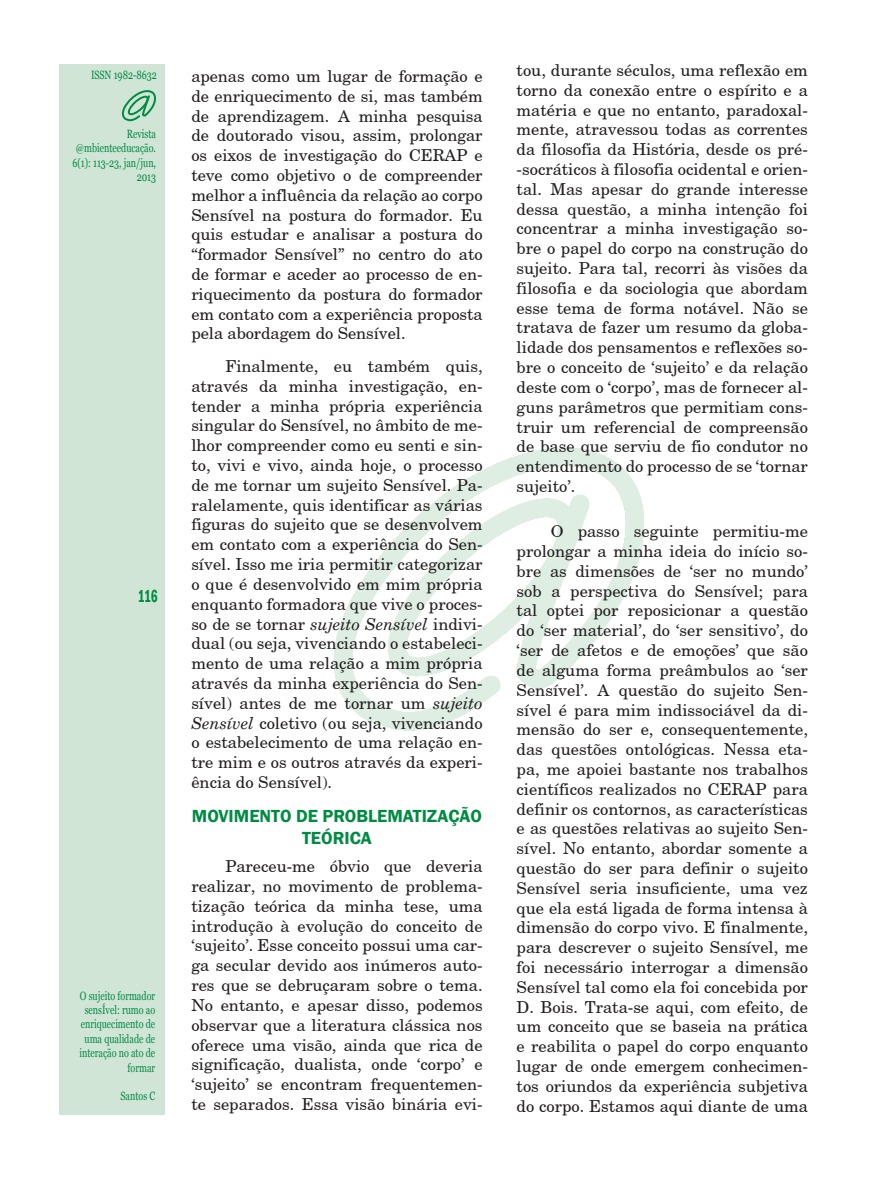
<style>
.page{position:relative;width:893px;height:1191px;background:#fff}
.page>*{position:absolute;margin:0;border:0;box-sizing:border-box;transform-origin:0 0}
.titulo_02{font:600 18px/21.6px "Franklin Gothic";color:#008b43;text-align:center}
.t1{font:600 condensed 18px "Franklin Gothic";color:#008b43;scale:.75 1}
.texto_miolo_01{font:16.5px/19.8px "New Century Schoolbook";color:#231f20;text-align:justify}
.t2{font:12px/14.4px "Georgia";color:#008b43;text-align:right;scale:.75 1}
.s1{font-style:italic}
</style>
<div class="page">
<div style="left:60px;top:64px;width:105px;height:1050px;background:#d1e5d7"></div>
<svg style="left:333px;top:447px;width:311px;height:284px"></svg>
<svg style="left:121px;top:90px;width:35px;height:32px"></svg>
<p class="t2" style="left:91px;top:68px;width:89px">ISSN 1982-8632</p>
<p class="t2" style="left:72px;top:127px;width:113px">Revista @mbienteeducação.<br>6(1): 113-23, jan/jun,<br>2013</p>
<p class="t1" style="left:138px;top:583px;width:28px">116</p>
<p class="t2" style="left:79px;top:988px;width:103px">O sujeito formador sensÍvel: rumo ao enriquecimento de uma qualidade de interação no ato de formar</p>
<p class="t2" style="left:121px;top:1089px;width:48px">Santos C</p>
<p class="texto_miolo_01" style="left:191px;top:66px;width:293px">apenas como um lugar de formação e de enriquecimento de si, mas também de aprendizagem. A minha pesquisa de doutorado visou, assim, prolongar os eixos de investigação do CERAP e teve como objetivo o de compreender melhor a influência da relação ao corpo Sensível na postura do formador. Eu quis estudar e analisar a postura do “formador Sensível” no centro do ato de formar e aceder ao processo de en&shy;riquecimento da postura do formador em contato com a experiência proposta pela abordagem do Sensível.</p>
<p class="texto_miolo_01" style="left:191px;top:356px;width:293px;text-indent:34px">Finalmente, eu também quis, através da minha investigação, en&shy;tender a minha própria experiência singular do Sensível, no âmbito de me&shy;lhor compreender como eu senti e sin&shy;to, vivi e vivo, ainda hoje, o processo de me tornar um sujeito Sensível. Pa&shy;ralelamente, quis identificar as várias figuras do sujeito que se desenvolvem em contato com a experiência do Sen&shy;sível. Isso me iria permitir categorizar o que é desenvolvido em mim própria enquanto formadora que vive o proces&shy;so de se tornar <span class="s1">sujeito Sensível</span> indivi&shy;dual (ou seja, vivenciando o estabeleci&shy;mento de uma relação a mim própria através da minha experiência do Sen&shy;sível) antes de me tornar um <span class="s1">sujeito Sensível</span> coletivo (ou seja, vivenciando o estabelecimento de uma relação en&shy;tre mim e os outros através da experi&shy;ência do Sensível).</p>
<p class="titulo_02" style="left:192px;top:805px;width:292px">MOVIMENTO DE PROBLEMATIZAÇÃO<br>TEÓRICA</p>
<p class="texto_miolo_01" style="left:191px;top:856px;width:293px;text-indent:34px">Pareceu-me óbvio que deveria realizar, no movimento de problema&shy;tização teórica da minha tese, uma introdução à evolução do conceito de ‘sujeito’. Esse conceito possui uma car&shy;ga secular devido aos inúmeros auto&shy;res que se debruçaram sobre o tema.<br>No entanto, e apesar disso, podemos observar que a literatura clássica nos oferece uma visão, ainda que rica de significação, dualista, onde ‘corpo’ e ‘sujeito’ se encontram frequentemen&shy;te separados. Essa visão binária evi-</p>
<p class="texto_miolo_01" style="left:517px;top:60px;width:293px">tou, durante séculos, uma reflexão em torno da conexão entre o espírito e a matéria e que no entanto, paradoxal&shy;mente, atravessou todas as correntes da filosofia da História, desde os pré--socráticos à filosofia ocidental e orien&shy;tal. Mas apesar do grande interesse dessa questão, a minha intenção foi concentrar a minha investigação so&shy;bre o papel do corpo na construção do sujeito. Para tal, recorri às visões da filosofia e da sociologia que abordam esse tema de forma notável. Não se tratava de fazer um resumo da globa&shy;lidade dos pensamentos e reflexões so&shy;bre o conceito de ‘sujeito’ e da relação deste com o ‘corpo’, mas de fornecer al&shy;guns parâmetros que permitiam cons&shy;truir um referencial de compreensão de base que serviu de fio condutor no entendimento do processo de se ‘tornar sujeito’.</p>
<p class="texto_miolo_01" style="left:517px;top:521px;width:293px;text-indent:34px">O passo seguinte permitiu-me prolongar a minha ideia do início so&shy;bre as dimensões de ‘ser no mundo’ sob a perspectiva do Sensível; para tal optei por reposicionar a questão do ‘ser material’, do ‘ser sensitivo’, do ‘ser de afetos e de emoções’ que são de alguma forma preâmbulos ao ‘ser Sensível’. A questão do sujeito Sen&shy;sível é para mim indissociável da di&shy;mensão do ser e, consequentemente, das questões ontológicas. Nessa eta&shy;pa, me apoiei bastante nos trabalhos científicos realizados no CERAP para definir os contornos, as características e as questões relativas ao sujeito Sen&shy;sível. No entanto, abordar somente a questão do ser para definir o sujeito Sensível seria insuficiente, uma vez que ela está ligada de forma intensa à dimensão do corpo vivo. E finalmente, para descrever o sujeito Sensível, me foi necessário interrogar a dimensão Sensível tal como ela foi concebida por D. Bois. Trata-se aqui, com efeito, de um conceito que se baseia na prática e reabilita o papel do corpo enquanto lugar de onde emergem conhecimen&shy;tos oriundos da experiência subjetiva do corpo. Estamos aqui diante de uma</p>
</div>
